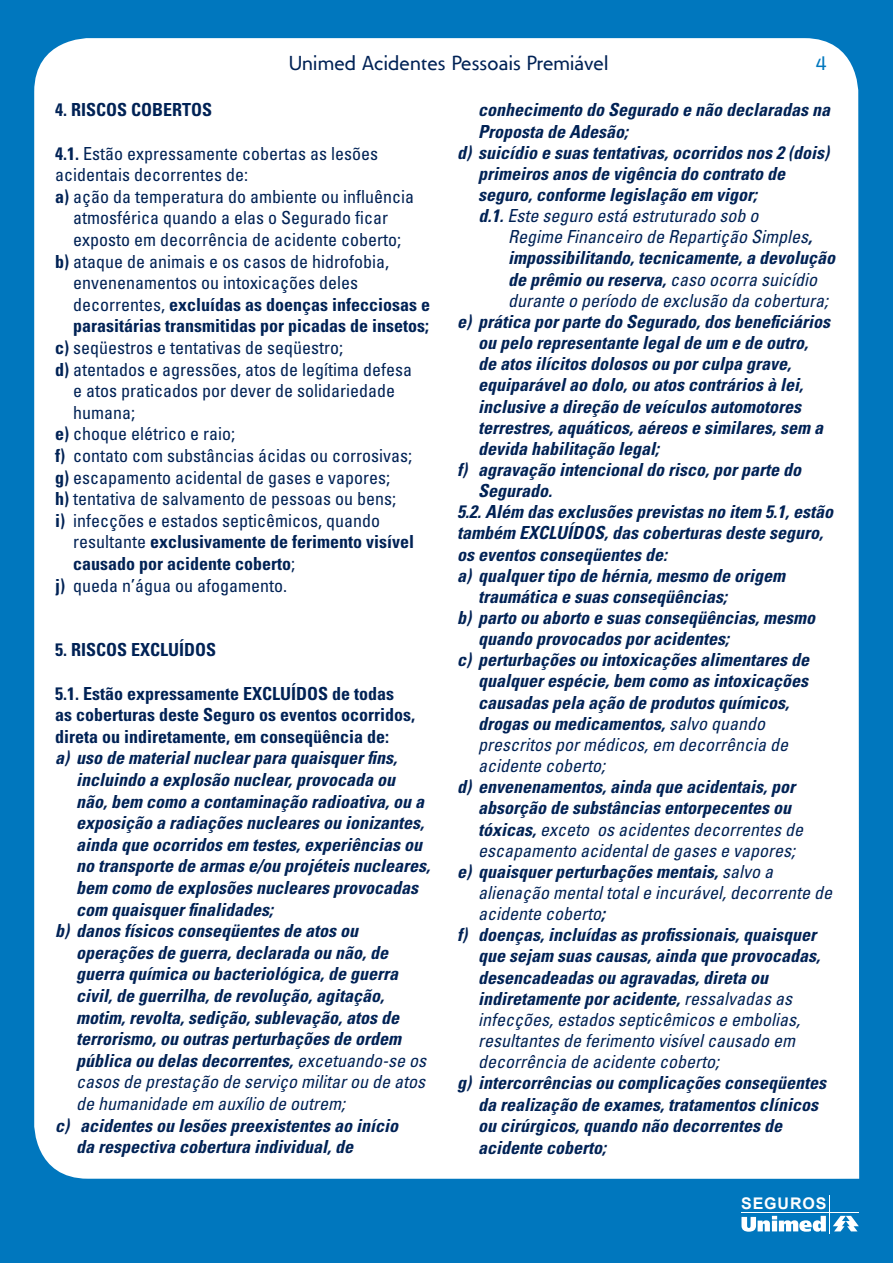
<style>
.page{position:relative;width:893px;height:1263px;background:#0077be}
.page>*{position:absolute;margin:0;border:0;box-sizing:border-box;transform-origin:0 0}
.t1{font:21px "Unimed";letter-spacing:.01em;color:#025}
.t2{font:21px "Unimed";color:#0077be}
.t3{font:italic 700 condensed 18px/21.5px "Univers";color:#025}
.t4{font:condensed 18px "Univers";color:#025}
.t5{font:italic condensed 18px "Univers";color:#025}
.t6{font:700 condensed 18px/21.6px "Univers";color:#025}
.t7{font:700 16.05px "Arial";letter-spacing:.055em;color:#fff}
.s1{font-weight:700}
.s2{font-weight:400}
</style>
<div class="page">
<div style="left:34px;top:38px;width:825px;height:1141px;background:#fff"></div>
<hr style="left:742px;top:1212px;width:117px;height:1px;background:#fff">
<svg style="left:833px;top:1216px;width:26px;height:15px"></svg>
<hr style="left:829px;top:1196px;width:1px;height:38px;background:#fff">
<svg style="left:741px;top:1216px;width:85px;height:16px"></svg>
<p class="t1" style="left:289px;top:51px;width:321px">Unimed Acidentes Pessoais Premiável</p>
<p class="t2" style="left:816px;top:51px;width:12px">4</p>
<p class="t6" style="left:55px;top:99px;width:159px">4. RISCOS COBERTOS</p>
<p class="t4" style="left:55px;top:142px;width:324px"><span class="s1">4.1.</span> Estão expressamente cobertas as lesões</p>
<p class="t4" style="left:55px;top:163px;width:194px">acidentais decorrentes de:</p>
<p class="t4" style="left:55px;top:185px;width:360px"><span class="s1">a)</span> ação da temperatura do ambiente ou influência</p>
<p class="t4" style="left:73px;top:207px;width:316px">atmosférica quando a elas o Segurado ficar</p>
<p class="t4" style="left:73px;top:228px;width:329px">exposto em decorrência de acidente coberto;</p>
<p class="t4" style="left:55px;top:250px;width:335px"><span class="s1">b)</span> ataque de animais e os casos de hidrofobia,</p>
<p class="t4" style="left:73px;top:271px;width:286px">envenenamentos ou intoxicações deles</p>
<p class="t6" style="left:73px;top:293px;width:358px"><span class="s2">decorrentes,</span> excluídas as doenças infecciosas e</p>
<p class="t6" style="left:73px;top:315px;width:357px">parasitárias transmitidas por picadas de insetos;</p>
<p class="t4" style="left:55px;top:336px;width:289px"><span class="s1">c)</span> seqüestros e tentativas de seqüestro;</p>
<p class="t4" style="left:55px;top:358px;width:358px"><span class="s1">d)</span> atentados e agressões, atos de legítima defesa</p>
<p class="t4" style="left:73px;top:379px;width:323px">e atos praticados por dever de solidariedade</p>
<p class="t4" style="left:73px;top:401px;width:63px">humana;</p>
<p class="t4" style="left:55px;top:423px;width:181px"><span class="s1">e)</span> choque elétrico e raio;</p>
<p class="t4" style="left:55px;top:444px;width:358px"><span class="s1">f)</span> contato com substâncias ácidas ou corrosivas;</p>
<p class="t4" style="left:55px;top:466px;width:336px"><span class="s1">g)</span> escapamento acidental de gases e vapores;</p>
<p class="t4" style="left:55px;top:487px;width:342px"><span class="s1">h)</span> tentativa de salvamento de pessoas ou bens;</p>
<p class="t4" style="left:55px;top:509px;width:326px"><span class="s1">i)</span> infecções e estados septicêmicos, quando</p>
<p class="t6" style="left:73px;top:531px;width:342px"><span class="s2">resultante</span> exclusivamente de ferimento visível</p>
<p class="t6" style="left:73px;top:553px;width:223px">causado por acidente coberto<span class="s2">;</span></p>
<p class="t4" style="left:55px;top:574px;width:233px"><span class="s1">j)</span> queda n’água ou afogamento.</p>
<p class="t6" style="left:55px;top:639px;width:163px">5. RISCOS EXCLUÍDOS</p>
<p class="t6" style="left:55px;top:682px;width:361px">5.1. Estão expressamente EXCLUÍDOS de todas as coberturas deste Seguro os eventos ocorridos, direta ou indiretamente, em conseqüência de:</p>
<p class="t3" style="left:55px;top:747px;width:343px">a) uso de material nuclear para quaisquer fins,</p>
<p class="t3" style="left:76px;top:769px;width:320px">incluindo a explosão nuclear, provocada ou</p>
<p class="t3" style="left:76px;top:790px;width:349px">não, bem como a contaminação radioativa, ou a</p>
<p class="t3" style="left:76px;top:812px;width:349px">exposição a radiações nucleares ou ionizantes,</p>
<p class="t3" style="left:76px;top:834px;width:347px">ainda que ocorridos em testes, experiências ou</p>
<p class="t3" style="left:76px;top:855px;width:355px">no transporte de armas e/ou projéteis nucleares,</p>
<p class="t3" style="left:76px;top:877px;width:343px">bem como de explosões nucleares provocadas</p>
<p class="t3" style="left:76px;top:898px;width:198px">com quaisquer finalidades;</p>
<p class="t3" style="left:55px;top:920px;width:304px">b) danos físicos conseqüentes de atos ou</p>
<p class="t3" style="left:76px;top:942px;width:313px">operações de guerra, declarada ou não, de</p>
<p class="t3" style="left:76px;top:963px;width:323px">guerra química ou bacteriológica, de guerra</p>
<p class="t3" style="left:76px;top:985px;width:309px">civil, de guerrilha, de revolução, agitação,</p>
<p class="t3" style="left:76px;top:1006px;width:324px">motim, revolta, sedição, sublevação, atos de</p>
<p class="t3" style="left:76px;top:1028px;width:326px">terrorismo, ou outras perturbações de ordem</p>
<p class="t3" style="left:76px;top:1050px;width:351px">pública ou delas decorrentes, <span class="s2">excetuando-se os</span></p>
<p class="t5" style="left:76px;top:1071px;width:350px">casos de prestação de serviço militar ou de atos</p>
<p class="t5" style="left:76px;top:1092px;width:270px">de humanidade em auxílio de outrem;</p>
<p class="t3" style="left:76px;top:1114px;width:323px;text-indent:-21px">c) acidentes ou lesões preexistentes ao início da respectiva cobertura individual, de</p>
<p class="t3" style="left:478px;top:99px;width:353px">conhecimento do Segurado e não declaradas na</p>
<p class="t3" style="left:478px;top:120px;width:151px">Proposta de Adesão;</p>
<p class="t3" style="left:457px;top:141px;width:373px">d) suicídio e suas tentativas, ocorridos nos 2 (dois)</p>
<p class="t3" style="left:478px;top:163px;width:308px">primeiros anos de vigência do contrato de</p>
<p class="t3" style="left:478px;top:184px;width:280px">seguro, conforme legislação em vigor;</p>
<p class="t5" style="left:478px;top:204px;width:281px"><span class="s1">d.1.</span> Este seguro está estruturado sob o</p>
<p class="t5" style="left:508px;top:225px;width:305px">Regime Financeiro de Repartição Simples<span class="s1">,</span></p>
<p class="t3" style="left:508px;top:247px;width:328px">impossibilitando, tecnicamente, a devolução</p>
<p class="t3" style="left:508px;top:268px;width:310px">de prêmio ou reserva, <span class="s2">caso ocorra suicídio</span></p>
<p class="t5" style="left:508px;top:289px;width:321px">durante o período de exclusão da cobertura;</p>
<p class="t3" style="left:457px;top:311px;width:374px">e) prática por parte do Segurado, dos beneficiários</p>
<p class="t3" style="left:478px;top:332px;width:331px">ou pelo representante legal de um e de outro,</p>
<p class="t3" style="left:478px;top:353px;width:314px">de atos ilícitos dolosos ou por culpa grave,</p>
<p class="t3" style="left:478px;top:374px;width:326px">equiparável ao dolo, ou atos contrários à lei,</p>
<p class="t3" style="left:478px;top:395px;width:324px">inclusive a direção de veículos automotores</p>
<p class="t3" style="left:478px;top:416px;width:346px">terrestres, aquáticos, aéreos e similares, sem a</p>
<p class="t3" style="left:478px;top:438px;width:183px">devida habilitação legal;</p>
<p class="t3" style="left:457px;top:459px;width:345px">f) agravação intencional do risco, por parte do</p>
<p class="t3" style="left:478px;top:480px;width:75px">Segurado.</p>
<p class="t3" style="left:457px;top:501px;width:377px">5.2. Além das exclusões previstas no item 5.1, estão</p>
<p class="t3" style="left:457px;top:522px;width:367px">também EXCLUÍDOS, das coberturas deste seguro,</p>
<p class="t3" style="left:457px;top:543px;width:211px">os eventos conseqüentes de:</p>
<p class="t3" style="left:457px;top:564px;width:329px">a) qualquer tipo de hérnia, mesmo de origem</p>
<p class="t3" style="left:478px;top:586px;width:250px">traumática e suas conseqüências;</p>
<p class="t3" style="left:457px;top:607px;width:359px">b) parto ou aborto e suas conseqüências, mesmo</p>
<p class="t3" style="left:478px;top:628px;width:252px">quando provocados por acidentes;</p>
<p class="t3" style="left:457px;top:649px;width:353px">c) perturbações ou intoxicações alimentares de</p>
<p class="t3" style="left:478px;top:670px;width:331px">qualquer espécie, bem como as intoxicações</p>
<p class="t3" style="left:478px;top:691px;width:312px">causadas pela ação de produtos químicos,</p>
<p class="t3" style="left:478px;top:713px;width:288px">drogas ou medicamentos, <span class="s2">salvo quando</span></p>
<p class="t5" style="left:478px;top:733px;width:311px">prescritos por médicos, em decorrência de</p>
<p class="t5" style="left:478px;top:754px;width:128px">acidente coberto;</p>
<p class="t3" style="left:457px;top:776px;width:339px">d) envenenamentos, ainda que acidentais, por</p>
<p class="t3" style="left:478px;top:797px;width:314px">absorção de substâncias entorpecentes ou</p>
<p class="t5" style="left:478px;top:818px;width:326px"><span class="s1">tóxicas,</span> exceto os acidentes decorrentes de</p>
<p class="t5" style="left:478px;top:839px;width:318px">escapamento acidental de gases e vapores;</p>
<p class="t3" style="left:457px;top:861px;width:317px">e) quaisquer perturbações mentais, <span class="s2">salvo a</span></p>
<p class="t5" style="left:478px;top:881px;width:355px">alienação mental total e incurável, decorrente de</p>
<p class="t5" style="left:478px;top:902px;width:128px">acidente coberto<span class="s1">;</span></p>
<p class="t3" style="left:457px;top:924px;width:360px">f) doenças, incluídas as profissionais, quaisquer</p>
<p class="t3" style="left:478px;top:945px;width:343px">que sejam suas causas, ainda que provocadas,</p>
<p class="t3" style="left:478px;top:966px;width:291px">desencadeadas ou agravadas, direta ou</p>
<p class="t3" style="left:478px;top:987px;width:315px">indiretamente por acidente, <span class="s2">ressalvadas as</span></p>
<p class="t5" style="left:478px;top:1008px;width:323px">infecções, estados septicêmicos e embolias,</p>
<p class="t5" style="left:478px;top:1029px;width:318px">resultantes de ferimento visível causado em</p>
<p class="t5" style="left:478px;top:1050px;width:242px">decorrência de acidente coberto;</p>
<p class="t3" style="left:478px;top:1072px;width:349px;text-indent:-21px">g) intercorrências ou complicações conseqüentes da realização de exames, tratamentos clínicos ou cirúrgicos, quando não decorrentes de acidente coberto;</p>
<p class="t7" style="left:741px;top:1195px;width:87px">SEGUROS</p>
</div>
